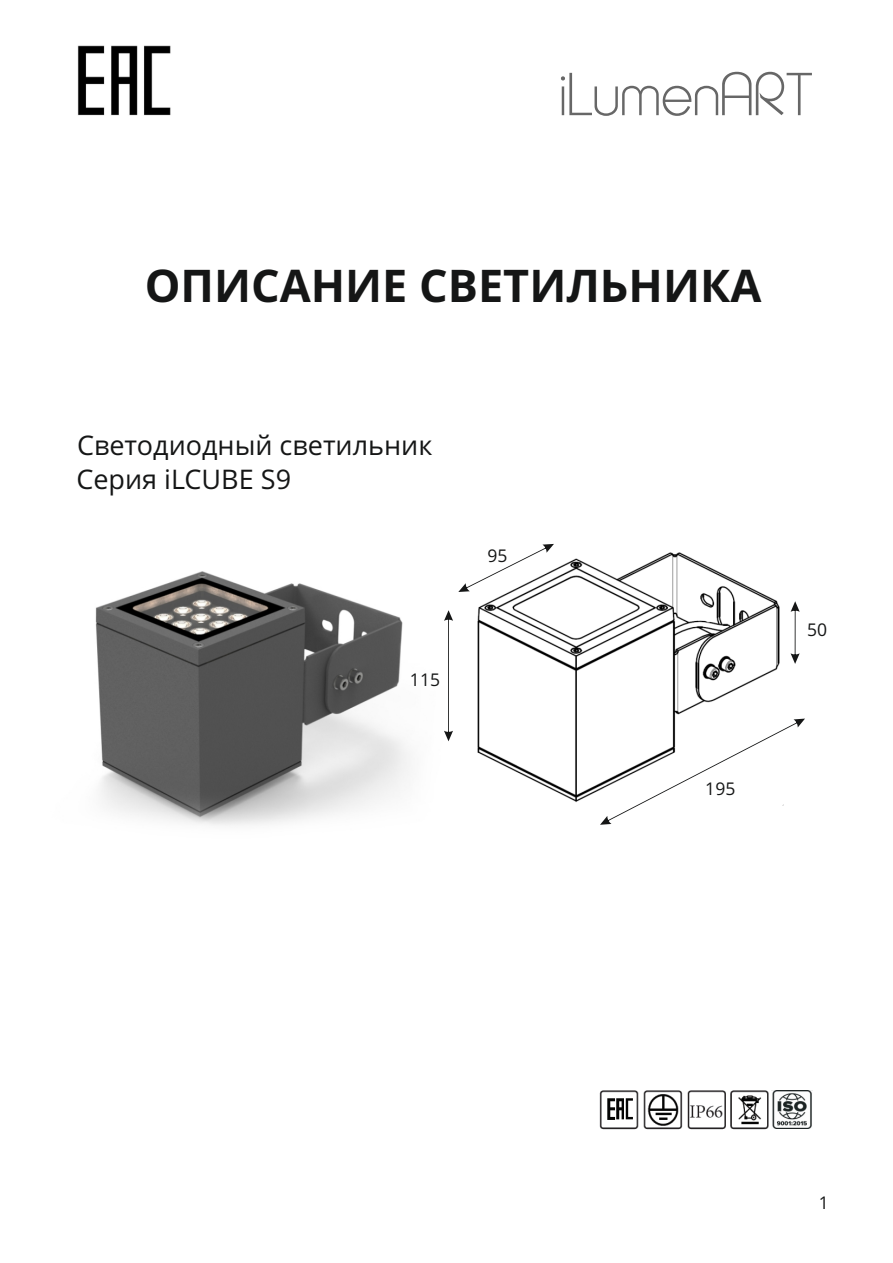
<style>
.page{position:relative;width:893px;height:1263px;background:#fff}
.page>*{position:absolute;margin:0;border:0;box-sizing:border-box;transform-origin:0 0}
.t1{font:300 58.8px "Taurus";color:#676767}
.t2{font:700 45px "Open Sans";color:#151616}
.t3{font:27px "Open Sans";color:#151616}
.t4{font:17.55px "Open Sans";color:#151616}
</style>
<div class="page">
<img style="left:95px;top:571px;width:315px;height:255px">
<img style="left:448px;top:543px;width:332px;height:259px">
<svg style="left:600px;top:719px;width:205px;height:106px"></svg>
<svg style="left:444px;top:610px;width:9px;height:131px"></svg>
<svg style="left:458px;top:544px;width:96px;height:48px"></svg>
<img style="left:77px;top:45px;width:94px;height:70px">
<img style="left:599px;top:1090px;width:170px;height:40px">
<img style="left:771px;top:1090px;width:42px;height:39px">
<svg style="left:791px;top:601px;width:9px;height:63px"></svg>
<h1 class="t1" style="left:560px;top:71px;width:254px">iLumenART</h1>
<h2 class="t2" style="left:145px;top:268px;width:618px">ОПИСАНИЕ СВЕТИЛЬНИКА</h2>
<p class="t3" style="left:77px;top:435px;width:357px">Светодиодный светильник</p>
<p class="t3" style="left:76px;top:468px;width:216px">Серия iLCUBE S9</p>
<p class="t4" style="left:410px;top:673px;width:32px">115</p>
<p class="t4" style="left:487px;top:548px;width:22px">95</p>
<p class="t4" style="left:705px;top:782px;width:32px">195</p>
<p class="t4" style="left:807px;top:623px;width:22px">50</p>
<p class="t4" style="left:819px;top:1196px;width:12px">1</p>
</div>
